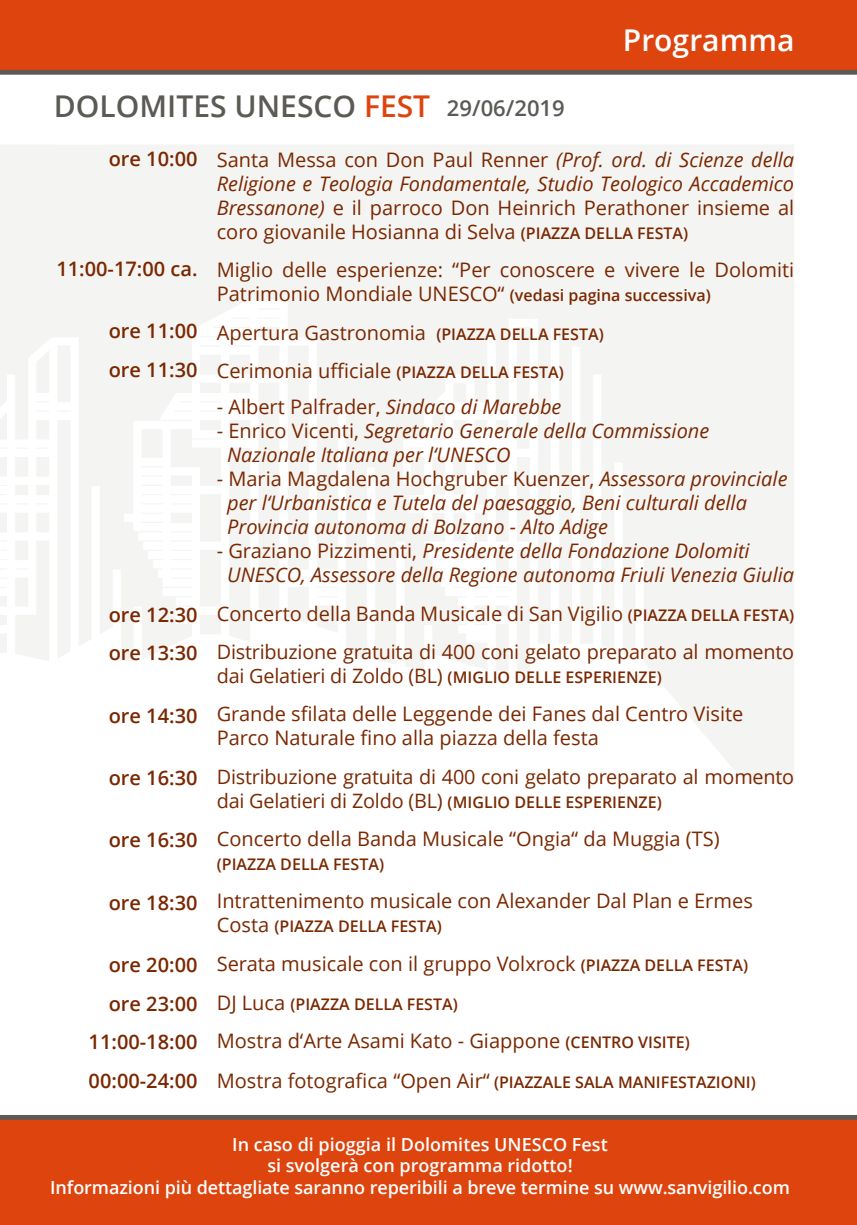
<style>
.page{position:relative;width:857px;height:1225px;background:#fff}
.page>*{position:absolute;margin:0;border:0;box-sizing:border-box;transform-origin:0 0}
.t1{font:600 30px "Open Sans";color:#5c5a55}
.t2{font:600 30px "Open Sans";color:#fff}
.t3{font:600 22px "Open Sans";color:#5c5a55}
.t4{font:20px/24px "Open Sans";color:#7a2800}
.t5{font:italic 20px/24px "Open Sans";color:#7a2800}
.t6{font:600 20px/38.4px "Open Sans";color:#7a2800}
.t7{font:19.8px/24px "Open Sans";letter-spacing:-.01em;color:#7a2800}
.t8{font:600 18px/21.6px "Open Sans";letter-spacing:-.005em;color:#fff;text-align:center}
.t9{font:600 16px "Open Sans";color:#7a2800}
.s1{color:#dd440e}
.s2{font-style:italic}
.s3{font-weight:600;font-size:16px}
.s4{font-style:normal}
.s5{font-weight:400;font-size:20px}
</style>
<div class="page">
<div style="left:0;top:1119px;width:856px;height:106px;background:#dd440e"></div>
<svg style="left:0;top:145px;width:793px;height:638px;fill:#f4f4f3"></svg>
<div style="left:0;top:0;width:856px;height:72px;background:#dd440e"></div>
<hr style="left:0;top:1115px;width:856px;height:4px;background:#5c5a55">
<div style="left:0;top:70px;width:856px;height:5px;background:#5c5a55"></div>
<h1 class="t2" style="left:622px;top:20px;width:173px">Programma</h1>
<h1 class="t1" style="left:54px;top:85px;width:377px">DOLOMITES UNESCO <span class="s1">FEST</span></h1>
<p class="t3" style="left:446px;top:93px;width:119px">29/06/2019</p>
<p class="t4" style="left:217px;top:147px;width:578px;text-align:justify">Santa Messa con Don Paul Renner <span class="s2">(Prof. ord. di Scienze della Religione e Teologia Fondamentale, Studio Teologico Accademico Bressanone)</span> e il parroco Don Heinrich Perathoner insieme al coro giovanile Hosianna di Selva <span class="s3">(PIAZZA DELLA FESTA)</span></p>
<p class="t4" style="left:217px;top:258px;width:578px">Miglio delle esperienze: “Per conoscere e vivere le Dolomiti<br>Patrimonio Mondiale UNESCO“ <span class="s3">(vedasi pagina successiva)</span></p>
<p class="t4" style="left:217px;top:313px;width:388px;line-height:38.4px">Apertura Gastronomia <span class="s3">(PIAZZA DELLA FESTA)<br></span>Cerimonia ufficiale <span class="s3">(PIAZZA DELLA FESTA)</span></p>
<p class="t4" style="left:217px;top:394px;width:346px">- Albert Palfrader, <span class="s2">Sindaco di Marebbe</span></p>
<p class="t5" style="left:227px;top:418px;width:483px;text-indent:-10px"><span class="s4">- Enrico Vicenti,</span> Segretario Generale della Commissione<br>Nazionale Italiana per l‘UNESCO</p>
<p class="t5" style="left:227px;top:466px;width:561px;text-indent:-10px"><span class="s4">- Maria Magdalena Hochgruber Kuenzer,</span> Assessora provinciale per l‘Urbanistica e Tutela del paesaggio, Beni culturali della<br>Provincia autonoma di Bolzano - Alto Adige</p>
<p class="t5" style="left:227px;top:538px;width:568px;text-indent:-10px"><span class="s4">- Graziano Pizzimenti,</span> Presidente della Fondazione Dolomiti<br>UNESCO, Assessore della Regione autonoma Friuli Venezia Giulia</p>
<p class="t4" style="left:217px;top:601px;width:578px">Concerto della Banda Musicale di San Vigilio <span class="s3">(PIAZZA DELLA FESTA)</span></p>
<p class="t7" style="left:217px;top:639px;width:578px">Distribuzione gratuita di 400 coni gelato preparato al momento dai Gelatieri di Zoldo (BL) <span class="s3">(MIGLIO DELLE ESPERIENZE)</span></p>
<p class="t4" style="left:217px;top:701px;width:528px">Grande sfilata delle Leggende dei Fanes dal Centro Visite<br>Parco Naturale fino alla piazza della festa</p>
<p class="t7" style="left:217px;top:764px;width:578px">Distribuzione gratuita di 400 coni gelato preparato al momento dai Gelatieri di Zoldo (BL) <span class="s3">(MIGLIO DELLE ESPERIENZE)</span></p>
<p class="t4" style="left:217px;top:826px;width:504px">Concerto della Banda Musicale “Ongia“ da Muggia (TS)</p>
<p class="t9" style="left:217px;top:853px;width:169px">(PIAZZA DELLA FESTA)</p>
<p class="t4" style="left:217px;top:888px;width:537px">Intrattenimento musicale con Alexander Dal Plan e Ermes</p>
<p class="t9" style="left:217px;top:915px;width:226px"><span class="s5">Costa</span> (PIAZZA DELLA FESTA)</p>
<p class="t4" style="left:217px;top:951px;width:532px">Serata musicale con il gruppo Volxrock <span class="s3">(PIAZZA DELLA FESTA)</span></p>
<p class="t9" style="left:217px;top:992px;width:242px"><span class="s5">DJ Luca</span> (PIAZZA DELLA FESTA)</p>
<p class="t6" style="left:109px;top:139px;width:90px">ore 10:00</p>
<p class="t6" style="left:56px;top:249px;width:142px">11:00-17:00 ca.</p>
<p class="t6" style="left:109px;top:311px;width:90px">ore 11:00 ore 11:30</p>
<p class="t6" style="left:109px;top:595px;width:90px">ore 12:30 ore 13:30</p>
<p class="t6" style="left:109px;top:695px;width:90px">ore 14:30</p>
<p class="t6" style="left:109px;top:758px;width:90px">ore 16:30</p>
<p class="t6" style="left:109px;top:820px;width:90px">ore 16:30</p>
<p class="t6" style="left:109px;top:883px;width:90px">ore 18:30</p>
<p class="t6" style="left:89px;top:945px;width:110px;text-align:right">ore 20:00 ore 23:00<br>11:00-18:00<br>00:00-24:00</p>
<p class="t4" style="left:217px;top:1028px;width:474px">Mostra d‘Arte Asami Kato - Giappone <span class="s3">(CENTRO VISITE)</span></p>
<p class="t9" style="left:217px;top:1071px;width:540px"><span class="s5">Mostra fotografica “Open Air“</span> (PIAZZALE SALA MANIFESTAZIONI)</p>
<p class="t8" style="left:50px;top:1133px;width:740px">In caso di pioggia il Dolomites UNESCO Fest<br>si svolgerà con programma ridotto!<br>Informazioni più dettagliate saranno reperibili a breve termine su www.sanvigilio.com</p>
</div>
